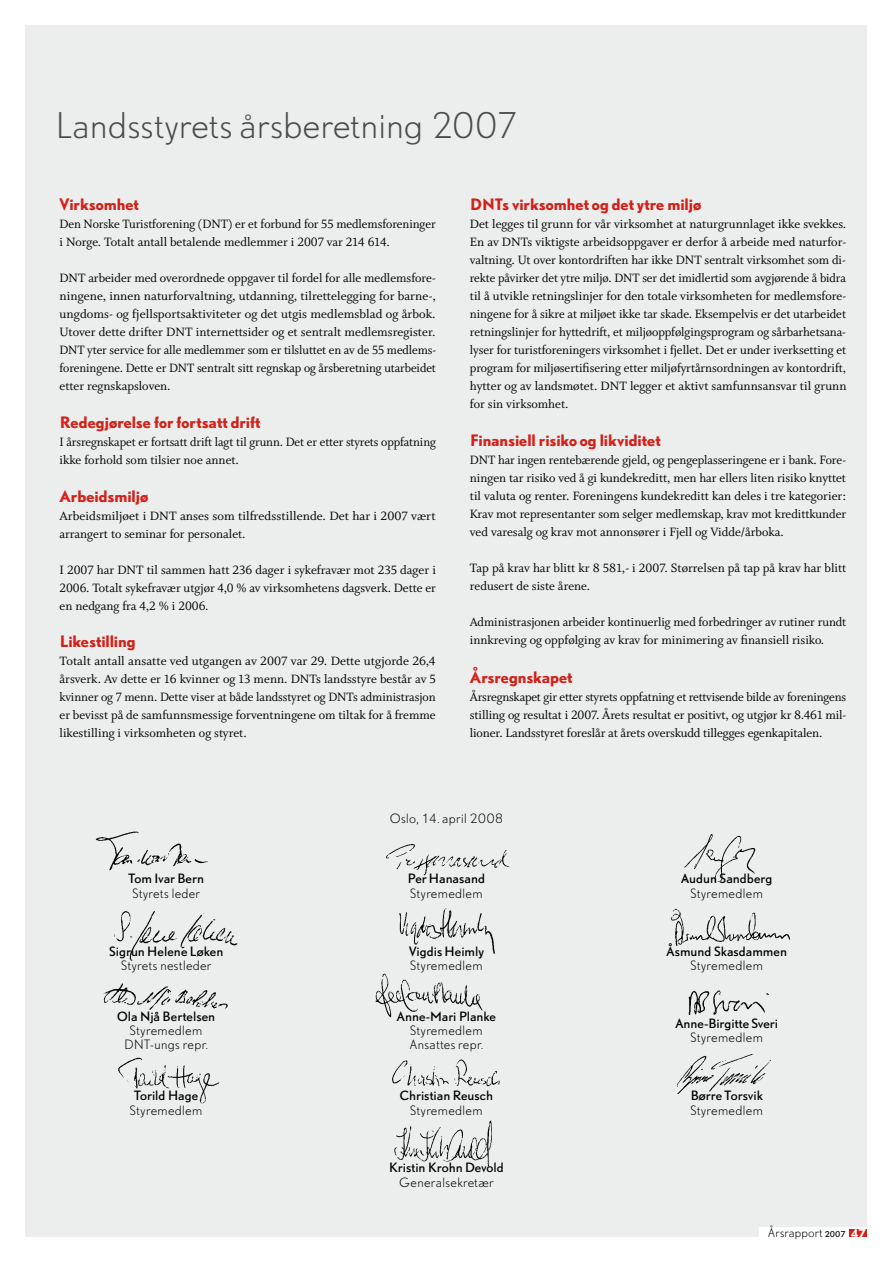
<style>
.page{position:relative;width:893px;height:1263px;background:#fff}
.page>*{position:absolute;margin:0;border:0;box-sizing:border-box;transform-origin:0 0}
.t1{font:300 33px "DTL Nobel T";letter-spacing:-.02em;color:#4b4b4d}
.t2{font:700 14.7px "DTL Nobel T";letter-spacing:-.01em;color:#d22118}
.t3{font:13.5px/18px "Whitman Roman LF";color:#000;text-align:justify}
.t4{font:300 12px/14.4px "DTL Nobel T";letter-spacing:.005em;color:#000;text-align:center}
.t5{font:12px "DTL Nobel T";letter-spacing:.005em;color:#000}
.t6{font:300 11.25px "DTL Nobel T";letter-spacing:-.015em;color:#000}
.s1{font-weight:400;font-size:7.5px}
.s2{font-weight:700;color:#fff}
</style>
<div class="page">
<div style="left:26px;top:26px;width:841px;height:1211px;background:#eceded"></div>
<img style="left:95px;top:831px;width:113px;height:40px">
<img style="left:114px;top:911px;width:124px;height:50px">
<img style="left:103px;top:983px;width:125px;height:27px">
<img style="left:118px;top:1057px;width:102px;height:47px">
<img style="left:394px;top:1120px;width:99px;height:47px">
<img style="left:385px;top:844px;width:125px;height:32px">
<img style="left:399px;top:908px;width:96px;height:46px">
<img style="left:375px;top:973px;width:108px;height:45px">
<img style="left:392px;top:1059px;width:108px;height:28px">
<img style="left:683px;top:834px;width:73px;height:47px">
<img style="left:671px;top:908px;width:119px;height:38px">
<img style="left:688px;top:990px;width:81px;height:25px">
<img style="left:676px;top:1054px;width:95px;height:39px">
<div style="left:759px;top:1227px;width:108px;height:13px;background:#fff"></div>
<div style="left:849px;top:1229px;width:18px;height:8px;background:#d22118"></div>
<h1 class="t1" style="left:55px;top:104px;width:465px">Landsstyrets årsberetning 2007</h1>
<p class="t2" style="left:60px;top:194px;width:81px">Virksomhet</p>
<p class="t3" style="left:60px;top:216px;width:378px">Den Norske Turistforening (DNT) er et forbund for 55 medlemsforeninger i Norge. Totalt antall betalende medlemmer i 2007 var 214 614.</p>
<p class="t3" style="left:60px;top:270px;width:378px">DNT arbeider med overordnede oppgaver til fordel for alle medlemsfore&shy;ningene, innen naturforvaltning, utdanning, tilrettelegging for barne-, ungdoms- og fjellsportsaktiviteter og det utgis medlemsblad og årbok.<br>Utover dette drifter DNT internettsider og et sentralt medlemsregister.<br>DNT yter service for alle medlemmer som er tilsluttet en av de 55 medlems&shy;foreningene. Dette er DNT sentralt sitt regnskap og årsberetning utarbeidet etter regnskapsloven.</p>
<p class="t2" style="left:60px;top:412px;width:203px">Redegjørelse for fortsatt drift</p>
<p class="t3" style="left:60px;top:433px;width:378px">I årsregnskapet er fortsatt drift lagt til grunn. Det er etter styrets oppfatning ikke forhold som tilsier noe annet.</p>
<p class="t2" style="left:60px;top:485px;width:90px">Arbeidsmiljø</p>
<p class="t3" style="left:60px;top:507px;width:378px">Arbeidsmiljøet i DNT anses som tilfredsstillende. Det har i 2007 vært arrangert to seminar for personalet.</p>
<p class="t3" style="left:60px;top:561px;width:378px">I 2007 har DNT til sammen hatt 236 dager i sykefravær mot 235 dager i 2006. Totalt sykefravær utgjør 4,0 % av virksomhetens dagsverk. Dette er en nedgang fra 4,2 % i 2006.</p>
<p class="t2" style="left:60px;top:631px;width:78px">Likestilling</p>
<p class="t3" style="left:60px;top:652px;width:378px">Totalt antall ansatte ved utgangen av 2007 var 29. Dette utgjorde 26,4 årsverk. Av dette er 16 kvinner og 13 menn. DNTs landsstyre består av 5 kvinner og 7 menn. Dette viser at både landsstyret og DNTs administrasjon er bevisst på de samfunnsmessige forventningene om tiltak for å fremme likestilling i virksomheten og styret.</p>
<p class="t2" style="left:470px;top:194px;width:233px">DNTs virksomhet og det ytre miljø</p>
<p class="t3" style="left:470px;top:216px;width:378px">Det legges til grunn for vår virksomhet at naturgrunnlaget ikke svekkes.<br>En av DNTs viktigste arbeidsoppgaver er derfor å arbeide med naturfor&shy;valtning. Ut over kontordriften har ikke DNT sentralt virksomhet som di&shy;rekte påvirker det ytre miljø. DNT ser det imidlertid som avgjørende å bidra til å utvikle retningslinjer for den totale virksomheten for medlemsfore&shy;ningene for å sikre at miljøet ikke tar skade. Eksempelvis er det utarbeidet retningslinjer for hyttedrift, et miljøoppfølgingsprogram og sårbarhetsana&shy;lyser for turistforeningers virksomhet i fjellet. Det er under iverksetting et program for miljøsertifisering etter miljøfyrtårnsordningen av kontordrift, hytter og av landsmøtet. DNT legger et aktivt samfunnsansvar til grunn for sin virksomhet.</p>
<p class="t2" style="left:470px;top:430px;width:192px">Finansiell risiko og likviditet</p>
<p class="t3" style="left:470px;top:451px;width:378px">DNT har ingen rentebærende gjeld, og pengeplasseringene er i bank. Fore&shy;ningen tar risiko ved å gi kundekreditt, men har ellers liten risiko knyttet til valuta og renter. Foreningens kundekreditt kan deles i tre kategorier:<br>Krav mot representanter som selger medlemskap, krav mot kredittkunder ved varesalg og krav mot annonsører i Fjell og Vidde/årboka.</p>
<p class="t3" style="left:470px;top:559px;width:378px">Tap på krav har blitt kr 8 581,- i 2007. Størrelsen på tap på krav har blitt redusert de siste årene.</p>
<p class="t3" style="left:470px;top:613px;width:378px">Administrasjonen arbeider kontinuerlig med forbedringer av rutiner rundt innkreving og oppfølging av krav for minimering av finansiell risiko.</p>
<p class="t2" style="left:470px;top:667px;width:104px">Årsregnskapet</p>
<p class="t3" style="left:470px;top:688px;width:378px">Årsregnskapet gir etter styrets oppfatning et rettvisende bilde av foreningens stilling og resultat i 2007. Årets resultat er positivt, og utgjør kr 8.461 mil&shy;lioner. Landsstyret foreslår at årets overskudd tillegges egenkapitalen.</p>
<p class="t4" style="left:390px;top:811px;width:115px">Oslo, 14. april 2008</p>
<p class="t5" style="left:128px;top:870px;width:77px">Tom Ivar Bern</p>
<p class="t4" style="left:132px;top:886px;width:69px">Styrets leder</p>
<p class="t5" style="left:408px;top:870px;width:79px">Per Hanasand</p>
<p class="t4" style="left:410px;top:886px;width:74px">Styremedlem</p>
<p class="t5" style="left:681px;top:870px;width:93px">Audun Sandberg</p>
<p class="t4" style="left:690px;top:886px;width:74px">Styremedlem</p>
<p class="t5" style="left:109px;top:943px;width:116px">Sigrun Helene Løken</p>
<p class="t4" style="left:121px;top:958px;width:92px">Styrets nestleder</p>
<p class="t5" style="left:409px;top:943px;width:76px">Vigdis Heimly</p>
<p class="t4" style="left:410px;top:958px;width:74px">Styremedlem</p>
<p class="t5" style="left:666px;top:943px;width:122px">Åsmund Skasdammen</p>
<p class="t4" style="left:690px;top:958px;width:74px">Styremedlem</p>
<p class="t5" style="left:117px;top:1008px;width:100px">Ola Njå Bertelsen</p>
<p class="t4" style="left:124px;top:1023px;width:86px">Styremedlem<br>DNT-ungs repr.</p>
<p class="t5" style="left:397px;top:1008px;width:101px">Anne-Mari Planke</p>
<p class="t4" style="left:409px;top:1023px;width:76px;text-align:left">Styremedlem<br>Ansattes repr.</p>
<p class="t5" style="left:675px;top:1015px;width:104px">Anne-Birgitte Sveri</p>
<p class="t4" style="left:690px;top:1030px;width:74px">Styremedlem</p>
<p class="t5" style="left:134px;top:1087px;width:66px">Torild Hage</p>
<p class="t4" style="left:130px;top:1102px;width:74px">Styremedlem</p>
<p class="t5" style="left:400px;top:1087px;width:95px">Christian Reusch</p>
<p class="t4" style="left:410px;top:1102px;width:74px">Styremedlem</p>
<p class="t5" style="left:691px;top:1087px;width:74px">Børre Torsvik</p>
<p class="t4" style="left:690px;top:1102px;width:74px">Styremedlem</p>
<p class="t5" style="left:389px;top:1159px;width:116px">Kristin Krohn Devold</p>
<p class="t4" style="left:399px;top:1175px;width:96px">Generalsekretær</p>
<p class="t6" style="left:768px;top:1226px;width:100px">Årsrapport <span class="s1">2007</span> <span class="s2">47</span></p>
</div>
